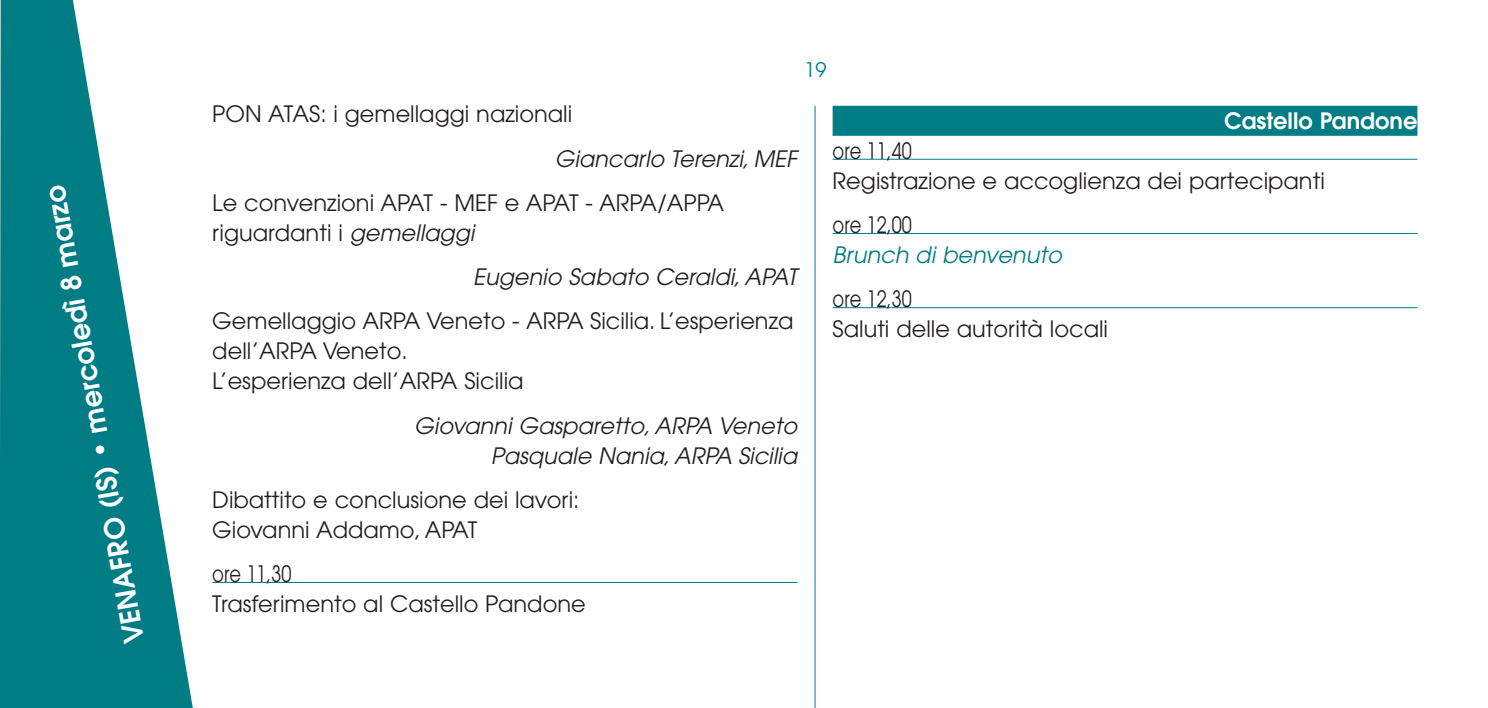
<style>
.page{position:relative;width:1488px;height:708px;background:#fff}
.page>*{position:absolute;margin:0;border:0;box-sizing:border-box;transform-origin:0 0}
.t1{font:600 27.5px "Avant Garde";color:#fff}
.t2{font:22.5px/30px "Avant Garde";color:#231f20}
.t3{font:22.5px/30px "Avant Garde";color:#231f20;scale:.8 1}
.t4{font:italic 22.5px/30px "Avant Garde";color:#231f20;text-align:right}
.t5{font:italic 22.5px "Avant Garde";color:#007c85}
.t6{font:600 22.5px "Avant Garde";color:#fff}
.t7{font:20px "Avant Garde";color:#007c85}
.s1{font-style:italic}
</style>
<div class="page">
<svg style="left:0;top:0;width:193px;height:707px;fill:#007c85"></svg>
<hr style="left:212px;top:582px;width:585px;height:1px;background:#007c85">
<div style="left:832px;top:106px;width:585px;height:30px;background:#007c85"></div>
<hr style="left:832px;top:159px;width:585px;height:1px;background:#007c85">
<hr style="left:832px;top:233px;width:585px;height:1px;background:#007c85">
<hr style="left:832px;top:307px;width:585px;height:1px;background:#007c85">
<hr style="left:814px;top:106px;width:1px;height:601px;background:#007c85">
<p class="t1" style="left:124px;top:644px;width:465px;rotate:-100deg">VENAFRO (IS) • mercoledì 8 marzo</p>
<p class="t7" style="left:804px;top:62px;width:24px">19</p>
<p class="t2" style="left:212px;top:101px;width:361px">PON ATAS: i gemellaggi nazionali</p>
<p class="t4" style="left:555px;top:145px;width:244px">Giancarlo Terenzi, MEF</p>
<p class="t2" style="left:212px;top:190px;width:513px">Le convenzioni APAT - MEF e APAT - ARPA/APPA riguardanti i <span class="s1">gemellaggi</span></p>
<p class="t4" style="left:473px;top:264px;width:326px">Eugenio Sabato Ceraldi, APAT</p>
<p class="t2" style="left:212px;top:308px;width:583px">Gemellaggio ARPA Veneto - ARPA Sicilia. L’esperienza dell’ARPA Veneto.<br>L’esperienza dell’ARPA Sicilia</p>
<p class="t4" style="left:414px;top:412px;width:384px">Giovanni Gasparetto, ARPA Veneto<br>Pasquale Nania, ARPA Sicilia</p>
<p class="t2" style="left:212px;top:486px;width:369px">Dibattito e conclusione dei lavori:<br>Giovanni Addamo, APAT</p>
<p class="t3" style="left:212px;top:560px;width:468px">ore 11,30<br>Trasferimento al Castello Pandone</p>
<p class="t6" style="left:1224px;top:112px;width:195px">Castello Pandone</p>
<p class="t3" style="left:832px;top:137px;width:617px">ore 11,40<br>Registrazione e accoglienza dei partecipanti</p>
<p class="t3" style="left:832px;top:212px;width:100px">ore 12,00</p>
<p class="t5" style="left:832px;top:246px;width:231px">Brunch di benvenuto</p>
<p class="t3" style="left:832px;top:286px;width:346px">ore 12,30<br>Saluti delle autorità locali</p>
</div>
